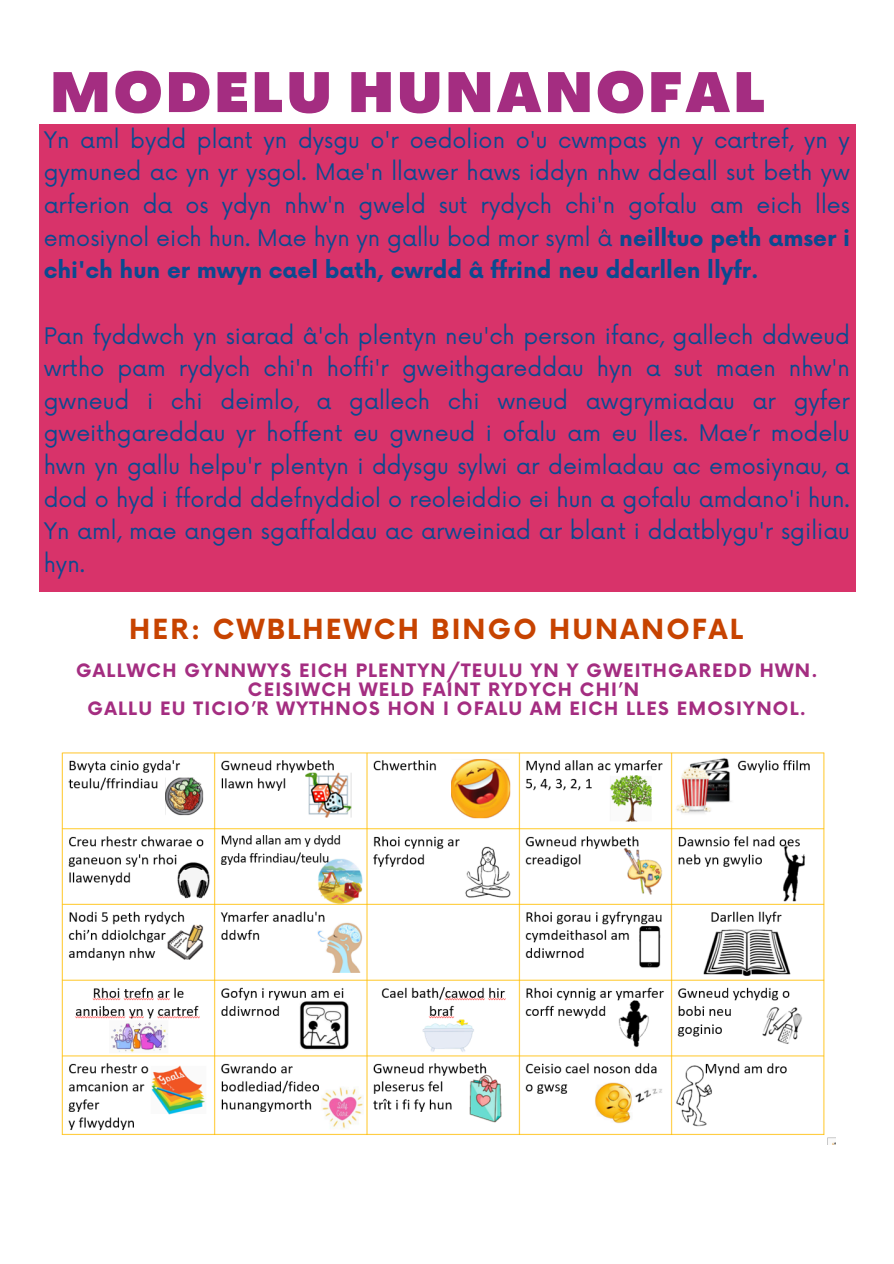
<style>
.page{position:relative;width:894px;height:1264px;background:#fff}
.page>*{position:absolute;margin:0;border:0;box-sizing:border-box;transform-origin:0 0}
.t1{font:900 55.5px "Agrandir";letter-spacing:.07em;color:#a42d81}
.t2{font:700 27px "Now";letter-spacing:.08em;color:#c74300}
.t3{font:22.2px/32.7px "Now";color:#0b4a90;text-align:justify}
.t4{font:700 18px/19.2px "Now";letter-spacing:.07em;color:#a42d81;text-align:center}
.s1{font-weight:700}
</style>
<div class="page">
<div style="left:39px;top:124px;width:815px;height:467px;background:#d8336a"></div>
<img style="left:61px;top:752px;width:774px;height:392px">
<h3 class="t1" style="left:51px;top:70px;width:715px">MODELU HUNANOFAL</h3>
<h1 class="t3" style="left:44px;top:124px;width:807px">Yn aml bydd plant yn dysgu o'r oedolion o'u cwmpas yn y cartref, yn y gymuned ac yn yr ysgol. Mae'n llawer haws iddyn nhw ddeall sut beth yw arferion da os ydyn nhw'n gweld sut rydych chi'n gofalu am eich lles emosiynol eich hun. Mae hyn yn gallu bod mor syml â <span class="s1">neilltuo peth amser i chi'ch hun er mwyn cael bath, cwrdd â ffrind neu ddarllen llyfr.</span></h1>
<h3 class="t3" style="left:44px;top:320px;width:807px">Pan fyddwch yn siarad â'ch plentyn neu'ch person ifanc, gallech ddweud wrtho pam rydych chi'n hoffi'r gweithgareddau hyn a sut maen nhw'n gwneud i chi deimlo, a gallech chi wneud awgrymiadau ar gyfer gweithgareddau yr hoffent eu gwneud i ofalu am eu lles. Mae’r modelu hwn yn gallu helpu'r plentyn i ddysgu sylwi ar deimladau ac emosiynau, a dod o hyd i ffordd ddefnyddiol o reoleiddio ei hun a gofalu amdano'i hun.<br>Yn aml, mae angen sgaffaldau ac arweiniad ar blant i ddatblygu'r sgiliau hyn.</h3>
<h2 class="t2" style="left:129px;top:614px;width:615px">HER: CWBLHEWCH BINGO HUNANOFAL</h2>
<p class="t4" style="left:76px;top:662px;width:742px">GALLWCH GYNNWYS EICH PLENTYN/TEULU YN Y GWEITHGAREDD HWN.<br>CEISIWCH WELD FAINT RYDYCH CHI’N</p>
<p class="t4" style="left:88px;top:700px;width:719px">GALLU EU TICIO’R WYTHNOS HON I OFALU AM EICH LLES EMOSIYNOL.</p>
</div>
